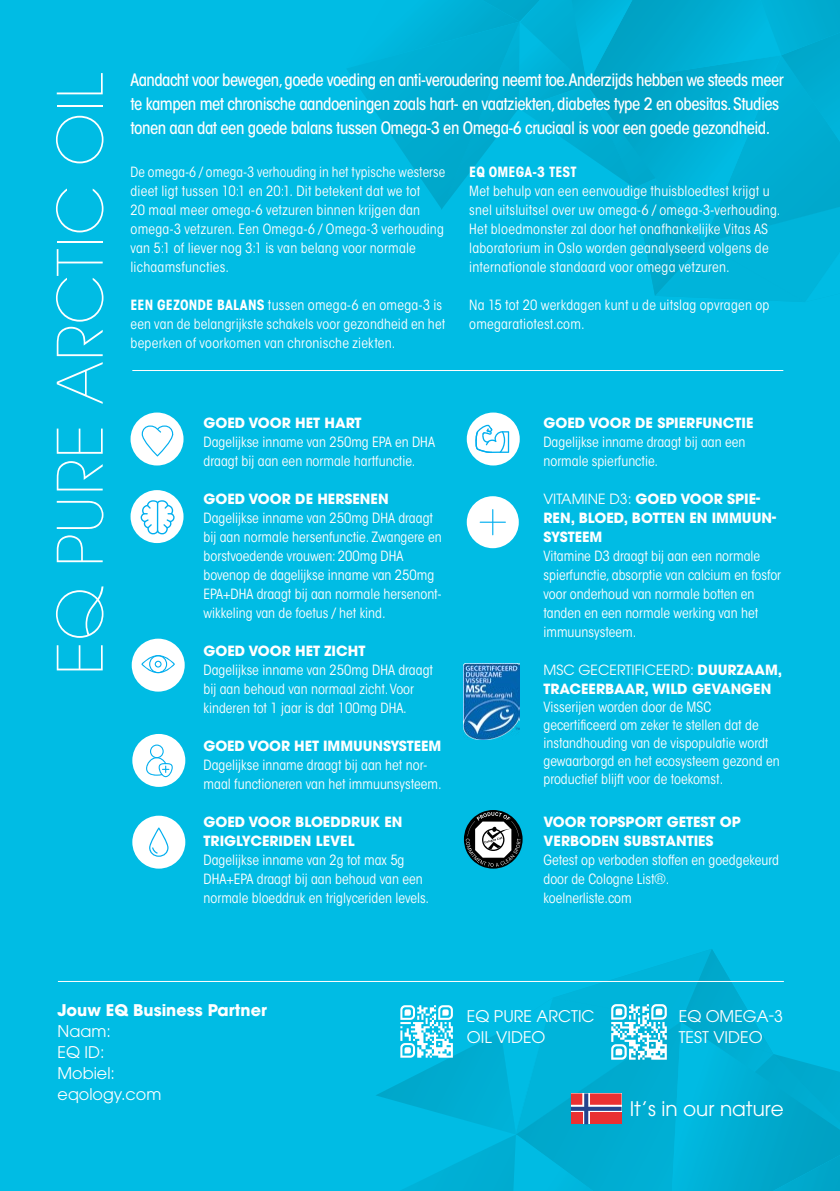
<style>
.page{position:relative;width:840px;height:1191px;background:#fff}
.page>*{position:absolute;margin:0;border:0;box-sizing:border-box;transform-origin:0 0}
.t1{font:200 62px "ITC Avant Garde Std";letter-spacing:.02em;color:#fff}
.t2{font:20px "ITC Avant Garde Pro";color:#fff}
.t3{font:500 condensed 17px/24px "ITC Avant Garde Std";letter-spacing:-.03em;color:#fff}
.t4{font:16px/20.8px "ITC Avant Garde Std";color:#fff}
.t5{font:700 16px "ITC Avant Garde Std";color:#fff}
.t6{font:condensed 14px/19px "ITC Avant Garde Std";color:#fff}
.t7{font:700 14px/19px "ITC Avant Garde Std";color:#fff}
.t8{font:700 condensed 14px "ITC Avant Garde Std";letter-spacing:.01em;color:#fff}
.s1{font-weight:700}
.s2{font-weight:400}
</style>
<div class="page">
<div style="left:0;top:0;width:839px;height:1191px;background:#00bce4"></div>
<svg style="left:347px;top:0;width:492px;height:302px"></svg>
<div style="left:466px;top:496px;width:52px;height:52px;background:#fff;border-radius:50%"></div>
<hr style="left:480px;top:521px;width:25px;height:2px;background:#00aeef">
<svg style="left:492px;top:509px;width:1px;height:26px"></svg>
<img style="left:463px;top:663px;width:56px;height:76px">
<div style="left:466px;top:412px;width:53px;height:53px;background:#fff;border-radius:50%"></div>
<svg style="left:475px;top:425px;width:34px;height:28px"></svg>
<div style="left:130px;top:490px;width:53px;height:53px;background:#fff;border-radius:50%"></div>
<svg style="left:140px;top:500px;width:34px;height:34px"></svg>
<div style="left:132px;top:638px;width:53px;height:53px;background:#fff;border-radius:50%"></div>
<svg style="left:141px;top:655px;width:34px;height:18px"></svg>
<div style="left:130px;top:412px;width:53px;height:53px;background:#fff;border-radius:50%"></div>
<svg style="left:142px;top:425px;width:31px;height:31px"></svg>
<div style="left:132px;top:734px;width:53px;height:53px;background:#fff;border-radius:50%"></div>
<svg style="left:146px;top:744px;width:27px;height:33px"></svg>
<hr style="left:132px;top:370px;width:650px;height:1px;background:#fff">
<hr style="left:58px;top:981px;width:725px;height:1px;background:#fff">
<svg style="left:463px;top:810px;width:59px;height:58px"></svg>
<svg style="left:376px;top:949px;width:463px;height:242px"></svg>
<div style="left:132px;top:815px;width:53px;height:53px;background:#fff;border-radius:50%"></div>
<svg style="left:149px;top:827px;width:19px;height:29px"></svg>
<h1 class="t1" style="left:44px;top:675px;width:604px;rotate:-90deg">EQ PURE ARCTIC OIL</h1>
<p class="t3" style="left:130px;top:68px;width:654px">Aandacht voor bewegen, goede voeding en anti-veroudering neemt toe.Anderzijds hebben we steeds meer te kampen met chronische aandoeningen zoals hart- en vaatziekten, diabetes type 2 en obesitas. Studies tonen aan dat een goede balans tussen Omega-3 en Omega-6 cruciaal is voor een goede gezondheid.</p>
<p class="t6" style="left:130px;top:162px;width:316px">De omega-6 / omega-3 verhouding in het typische westerse dieet ligt tussen 10:1 en 20:1. Dit betekent dat we tot<br>20 maal meer omega-6 vetzuren binnen krijgen dan omega-3 vetzuren. Een Omega-6 / Omega-3 verhouding van 5:1 of liever nog 3:1 is van belang voor normale lichaamsfuncties.</p>
<p class="t6" style="left:130px;top:295px;width:316px"><span class="s1">EEN GEZONDE BALANS</span> tussen omega-6 en omega-3 is een van de belangrijkste schakels voor gezondheid en het beperken of voorkomen van chronische ziekten.</p>
<p class="t8" style="left:469px;top:163px;width:109px">EQ OMEGA-3 TEST</p>
<p class="t6" style="left:469px;top:181px;width:312px">Met behulp van een eenvoudige thuisbloedtest krijgt u snel uitsluitsel over uw omega-6 / omega-3-verhouding.<br>Het bloedmonster zal door het onafhankelijke Vitas AS laboratorium in Oslo worden geanalyseerd volgens de internationale standaard voor omega vetzuren.</p>
<p class="t6" style="left:469px;top:295px;width:301px">Na 15 tot 20 werkdagen kunt u de uitslag opvragen op omegaratiotest.com.</p>
<p class="t7" style="left:203px;top:412px;width:159px">GOED VOOR HET HART</p>
<p class="t6" style="left:203px;top:432px;width:233px">Dagelijkse inname van 250mg EPA en DHA draagt bij aan een normale hartfunctie.</p>
<p class="t7" style="left:203px;top:488px;width:186px">GOED VOOR DE HERSENEN</p>
<p class="t6" style="left:203px;top:508px;width:239px">Dagelijkse inname van 250mg DHA draagt bij aan normale hersenfunctie. Zwangere en borstvoedende vrouwen: 200mg DHA bovenop de dagelijkse inname van 250mg EPA+DHA draagt bij aan normale hersenont&shy;wikkeling van de foetus / het kind.</p>
<p class="t7" style="left:203px;top:640px;width:163px">GOED VOOR HET ZICHT</p>
<p class="t6" style="left:203px;top:660px;width:231px">Dagelijkse inname van 250mg DHA draagt bij aan behoud van normaal zicht. Voor kinderen tot 1 jaar is dat 100mg DHA.</p>
<p class="t7" style="left:203px;top:735px;width:239px">GOED VOOR HET IMMUUNSYSTEEM</p>
<p class="t6" style="left:203px;top:755px;width:239px">Dagelijkse inname draagt bij aan het nor&shy;maal functioneren van het immuunsysteem.</p>
<p class="t7" style="left:203px;top:811px;width:200px">GOED VOOR BLOEDDRUK EN<br>TRIGLYCERIDEN LEVEL</p>
<p class="t6" style="left:203px;top:850px;width:227px">Dagelijkse inname van 2g tot max 5g<br>DHA+EPA draagt bij aan behoud van een normale bloeddruk en triglyceriden levels.</p>
<p class="t7" style="left:543px;top:413px;width:211px">GOED VOOR DE SPIERFUNCTIE</p>
<p class="t6" style="left:543px;top:432px;width:203px">Dagelijkse inname draagt bij aan een normale spierfunctie.</p>
<p class="t7" style="left:543px;top:489px;width:234px"><span class="s2">VITAMINE D3:</span> GOED VOOR SPIE-<br>REN, BLOED, BOTTEN EN IMMUUN-<br>SYSTEEM</p>
<p class="t6" style="left:543px;top:546px;width:239px">Vitamine D3 draagt bij aan een normale spierfunctie, absorptie van calcium en fosfor voor onderhoud van normale botten en tanden en een normale werking van het immuunsysteem.</p>
<p class="t7" style="left:543px;top:659px;width:240px"><span class="s2">MSC GECERTIFICEERD:</span> DUURZAAM,<br>TRACEERBAAR, WILD GEVANGEN</p>
<p class="t6" style="left:543px;top:697px;width:237px;line-height:18px">Visserijen worden door de MSC gecertificeerd om zeker te stellen dat de instandhouding van de vispopulatie wordt gewaarborgd en het ecosysteem gezond en productief blijft voor de toekomst.</p>
<p class="t7" style="left:543px;top:811px;width:199px">VOOR TOPSPORT GETEST OP<br>VERBODEN SUBSTANTIES</p>
<p class="t6" style="left:543px;top:850px;width:237px">Getest op verboden stoffen en goedgekeurd door de Cologne List®.<br>koelnerliste.com</p>
<p class="t5" style="left:58px;top:999px;width:211px">Jouw EQ Business Partner</p>
<p class="t4" style="left:58px;top:1020px;width:105px">Naam:<br>EQ ID:<br>Mobiel: eqology.com</p>
<p class="t4" style="left:466px;top:1005px;width:129px">EQ PURE ARCTIC<br>OIL VIDEO</p>
<p class="t4" style="left:678px;top:1005px;width:106px">EQ OMEGA-3<br>TEST VIDEO</p>
<h2 class="t2" style="left:629px;top:1096px;width:155px">It’s in our nature</h2>
</div>
